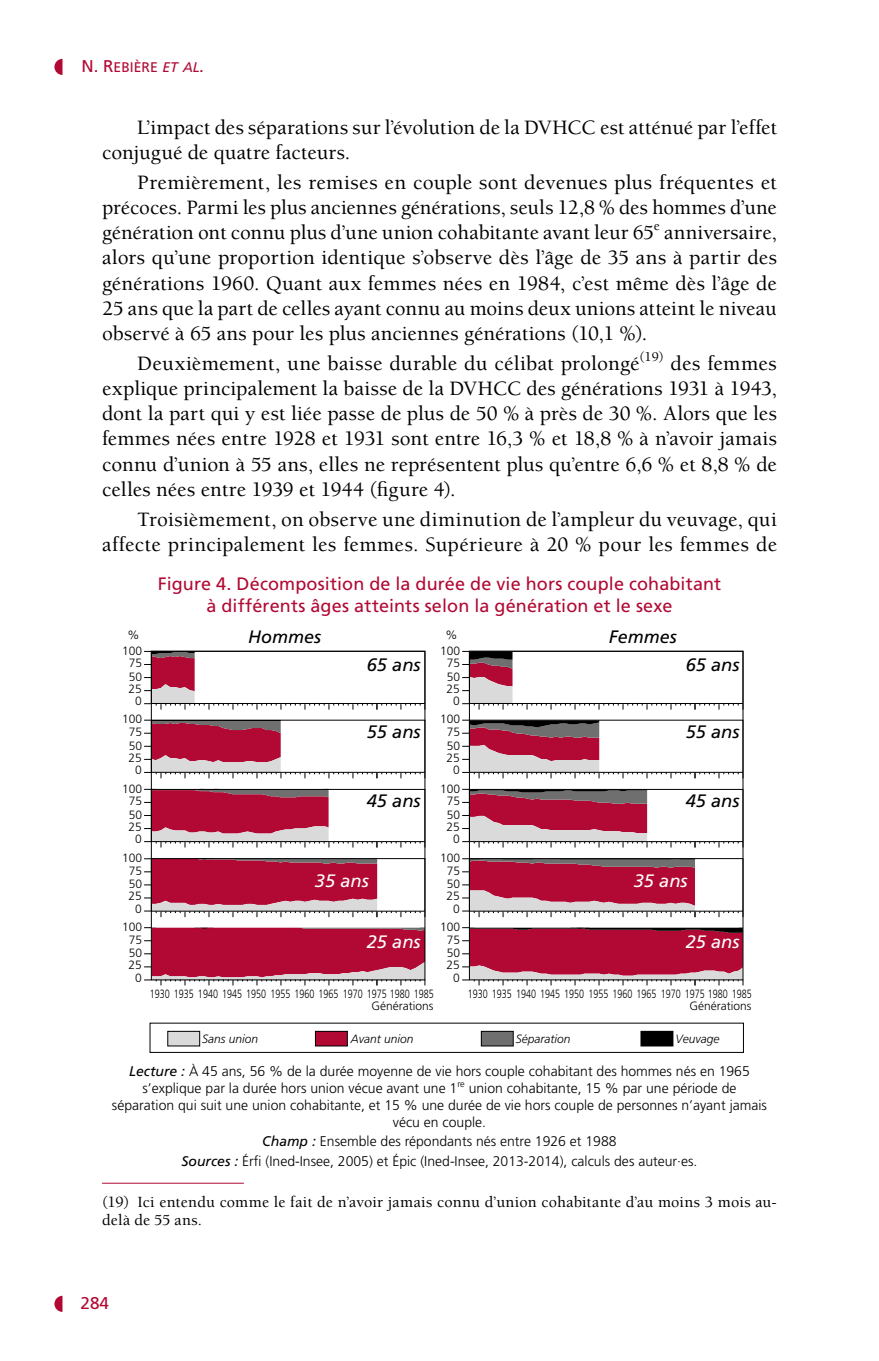
<style>
.page{position:relative;width:879px;height:1361px;background:#fff}
.page>*{position:absolute;margin:0;border:0;box-sizing:border-box;transform-origin:0 0}
.t1{font:500 21px/25.2px "Berkeley Std";letter-spacing:.005em;color:#000;text-align:justify}
.t2{font:18px/21.6px "Frutiger LT Std";letter-spacing:.005em;color:#b10933;text-align:center}
.t3{font:italic 18px "Frutiger LT Std";color:#000}
.t4{font:italic 18px "Frutiger LT Std";color:#fff}
.t5{font:17px "Frutiger LT Std Roman SC820";color:#b10933}
.t6{font:500 16px/18px "Berkeley Std";letter-spacing:.01em;color:#000}
.t7{font:300 14px/16.8px "Frutiger LT Std";color:#000;text-align:center}
.t8{font:14px "Frutiger LT Std Roman SC820";color:#b10933}
.t9{font:300 12px/13.2px "Frutiger LT Std";color:#000;text-align:center}
.t10{font:300 12px "Frutiger LT Std";color:#000;scale:.75 1}
.t11{font:italic 300 12px "Frutiger LT Std";color:#000}
.s1{font-size:17px}
.s2{font-family:"Frutiger LT Std Italic SC820"}
.s3{font-family:"Frutiger LT Std Italic SC820";font-size:17px}
.s4{font-weight:400;font-style:italic}
</style>
<div class="page">
<hr style="left:102px;top:1182px;width:142px;height:1px;background:#b10933">
<div style="left:168px;top:1031px;width:32px;height:15px;background:#dadada"></div>
<div style="left:167px;top:1031px;width:33px;height:15px;border:1px solid #000"></div>
<div style="left:315px;top:1031px;width:32px;height:15px;background:#b10933"></div>
<div style="left:315px;top:1031px;width:33px;height:15px;border:1px solid #000"></div>
<div style="left:481px;top:1031px;width:32px;height:15px;background:#706f6f"></div>
<div style="left:481px;top:1031px;width:32px;height:15px;border:1px solid #000"></div>
<div style="left:641px;top:1031px;width:32px;height:15px;background:#000"></div>
<svg style="left:144px;top:789px;width:281px;height:128px"></svg>
<svg style="left:144px;top:720px;width:281px;height:58px"></svg>
<svg style="left:144px;top:651px;width:281px;height:58px"></svg>
<svg style="left:462px;top:858px;width:281px;height:59px"></svg>
<svg style="left:462px;top:789px;width:281px;height:58px"></svg>
<svg style="left:462px;top:720px;width:281px;height:58px"></svg>
<svg style="left:462px;top:651px;width:281px;height:58px"></svg>
<svg style="left:144px;top:927px;width:281px;height:58px;background:#b63757"></svg>
<svg style="left:462px;top:927px;width:281px;height:58px;background:#b23a58"></svg>
<svg style="left:54px;top:59px;width:8px;height:16px"></svg>
<svg style="left:54px;top:1295px;width:8px;height:17px"></svg>
<p class="t8" style="left:81px;top:59px;width:124px"><span class="s1">N. R</span>EBIÈRE <span class="s2">et al</span><span class="s3">.</span></p>
<p class="t1" style="left:102px;top:115px;width:676px;text-indent:35px">L’impact des séparations sur l’évolution de la DVHCC est atténué par l’effet conjugué de quatre facteurs.</p>
<p class="t1" style="left:102px;top:170px;width:676px;text-indent:35px">Premièrement, les remises en couple sont devenues plus fréquentes et précoces. Parmi les plus anciennes générations, seuls 12,8 % des hommes d’une génération ont connu plus d’une union cohabitante avant leur 65<sup>e</sup> anniversaire, alors qu’une proportion identique s’observe dès l’âge de 35 ans à partir des générations 1960. Quant aux femmes nées en 1984, c’est même dès l’âge de 25 ans que la part de celles ayant connu au moins deux unions atteint le niveau observé à 65 ans pour les plus anciennes générations (10,1 %).</p>
<p class="t1" style="left:102px;top:351px;width:676px;text-indent:35px">Deuxièmement, une baisse durable du célibat prolongé<sup>(19)</sup> des femmes explique principalement la baisse de la DVHCC des générations 1931 à 1943, dont la part qui y est liée passe de plus de 50 % à près de 30 %. Alors que les femmes nées entre 1928 et 1931 sont entre 16,3 % et 18,8 % à n’avoir jamais connu d’union à 55 ans, elles ne représentent plus qu’entre 6,6 % et 8,8 % de celles nées entre 1939 et 1944 (figure 4).</p>
<p class="t1" style="left:102px;top:507px;width:676px;text-align:right">Troisièmement, on observe une diminution de l’ampleur du veuvage, qui affecte principalement les femmes. Supérieure à 20 % pour les femmes de</p>
<p class="t2" style="left:158px;top:573px;width:565px">Figure 4. Décomposition de la durée de vie hors couple cohabitant à différents âges atteints selon la génération et le sexe</p>
<p class="t9" style="left:127px;top:628px;width:13px">%</p>
<p class="t9" style="left:445px;top:628px;width:13px">%</p>
<p class="t3" style="left:248px;top:626px;width:75px">Hommes</p>
<p class="t3" style="left:609px;top:626px;width:70px">Femmes</p>
<p class="t9" style="left:122px;top:644px;width:22px">100<br>75<br>50</p>
<p class="t9" style="left:135px;top:695px;width:8px">0</p>
<p class="t9" style="left:128px;top:682px;width:15px">25</p>
<p class="t3" style="left:367px;top:654px;width:55px">65 ans</p>
<p class="t9" style="left:440px;top:644px;width:22px">100<br>75<br>50</p>
<p class="t9" style="left:453px;top:695px;width:8px">0</p>
<p class="t9" style="left:446px;top:682px;width:15px">25</p>
<p class="t9" style="left:122px;top:713px;width:22px">100<br>75<br>50</p>
<p class="t9" style="left:135px;top:763px;width:8px">0</p>
<p class="t9" style="left:128px;top:751px;width:15px">25</p>
<p class="t3" style="left:367px;top:721px;width:55px">55 ans</p>
<p class="t9" style="left:440px;top:713px;width:22px">100<br>75<br>50</p>
<p class="t9" style="left:453px;top:763px;width:8px">0</p>
<p class="t9" style="left:446px;top:751px;width:15px">25</p>
<p class="t9" style="left:122px;top:782px;width:22px">100<br>75<br>50</p>
<p class="t9" style="left:135px;top:833px;width:8px">0</p>
<p class="t9" style="left:128px;top:820px;width:15px">25</p>
<p class="t3" style="left:367px;top:790px;width:55px">45 ans</p>
<p class="t9" style="left:440px;top:782px;width:22px">100<br>75<br>50</p>
<p class="t9" style="left:453px;top:833px;width:8px">0</p>
<p class="t9" style="left:446px;top:820px;width:15px">25</p>
<p class="t3" style="left:685px;top:654px;width:55px">65 ans</p>
<p class="t3" style="left:685px;top:721px;width:55px">55 ans</p>
<p class="t3" style="left:685px;top:790px;width:55px">45 ans</p>
<p class="t9" style="left:122px;top:851px;width:22px">100<br>75<br>50</p>
<p class="t9" style="left:135px;top:902px;width:8px">0</p>
<p class="t9" style="left:128px;top:890px;width:15px">25</p>
<p class="t4" style="left:315px;top:870px;width:55px">35 ans</p>
<p class="t9" style="left:440px;top:851px;width:22px">100<br>75<br>50</p>
<p class="t9" style="left:453px;top:902px;width:8px">0</p>
<p class="t9" style="left:446px;top:889px;width:15px">25</p>
<p class="t4" style="left:634px;top:870px;width:55px">35 ans</p>
<p class="t9" style="left:122px;top:920px;width:22px">100<br>75<br>50</p>
<p class="t9" style="left:135px;top:971px;width:8px">0</p>
<p class="t9" style="left:128px;top:958px;width:15px">25</p>
<p class="t4" style="left:367px;top:931px;width:55px">25 ans</p>
<p class="t9" style="left:440px;top:920px;width:22px">100<br>75<br>50</p>
<p class="t9" style="left:453px;top:971px;width:8px">0</p>
<p class="t9" style="left:446px;top:958px;width:15px">25</p>
<p class="t4" style="left:685px;top:931px;width:55px">25 ans</p>
<p class="t10" style="left:150px;top:987px;width:380px">1930 1935 1940 1945 1950 1955 1960 1965 1970 1975 1980 1985</p>
<p class="t10" style="left:468px;top:987px;width:380px">1930 1935 1940 1945 1950 1955 1960 1965 1970 1975 1980 1985</p>
<p class="t9" style="left:371px;top:1000px;width:64px">Générations</p>
<p class="t9" style="left:689px;top:1000px;width:64px">Générations</p>
<p class="t11" style="left:202px;top:1032px;width:58px">Sans union</p>
<p class="t11" style="left:351px;top:1032px;width:64px">Avant union</p>
<p class="t11" style="left:516px;top:1032px;width:56px">Séparation</p>
<p class="t11" style="left:675px;top:1032px;width:46px">Veuvage</p>
<p class="t7" style="left:112px;top:1063px;width:656px"><span class="s4">Lecture :</span> À 45 ans, 56 % de la durée moyenne de vie hors couple cohabitant des hommes nés en 1965 s’explique par la durée hors union vécue avant une 1<sup>re</sup> union cohabitante, 15 % par une période de séparation qui suit une union cohabitante, et 15 % une durée de vie hors couple de personnes n’ayant jamais vécu en couple.</p>
<p class="t7" style="left:181px;top:1132px;width:517px;line-height:19.6px"><span class="s4">Champ :</span> Ensemble des répondants nés entre 1926 et 1988<br><span class="s4">Sources :</span> Érfi (Ined-Insee, 2005) et Épic (Ined-Insee, 2013-2014), calculs des auteur·es.</p>
<p class="t6" style="left:102px;top:1193px;width:676px">(19) Ici entendu comme le fait de n’avoir jamais connu d’union cohabitante d’au moins 3 mois au&shy;delà de 55 ans.</p>
<p class="t5" style="left:81px;top:1292px;width:30px">284</p>
</div>
